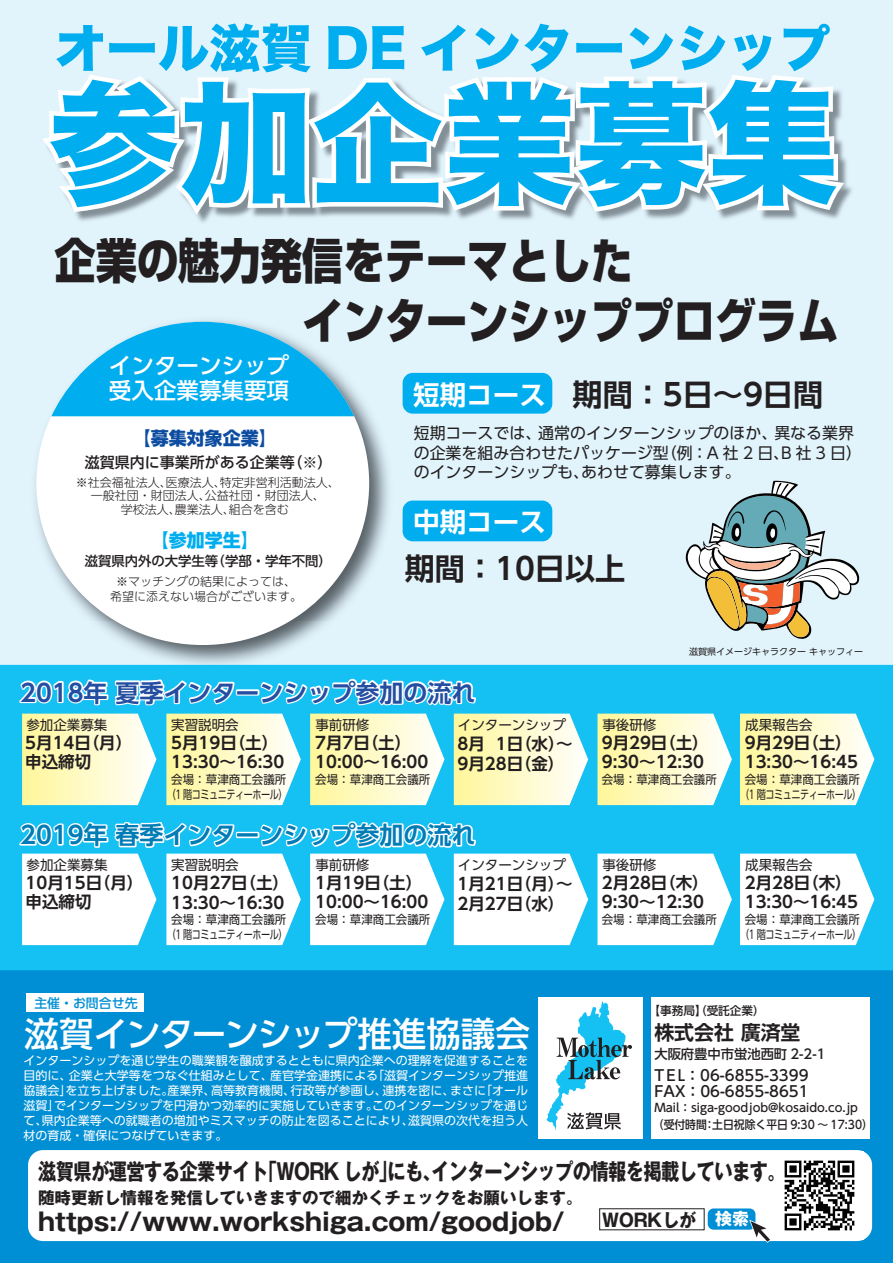
<style>
.page{position:relative;width:893px;height:1263px;background:#fff}
.page>*{position:absolute;margin:0;border:0;box-sizing:border-box;transform-origin:0 0}
.t1{font:131.85px "Hira Kaku Std W8";color:#00aeef}
.t2{font:51.45px "Hira Kaku Std W8";color:#00aeef}
.t3{font:800 48px/60px "Shin Go Pr 6 N";color:#231f20;scale:.86 1}
.t4{font:500 34.5px "UD Shin Go Pro";letter-spacing:-.025em;color:#fff}
.t5{font:700 30.15px "UD Shin Go Pro De";color:#231f20}
.t6{font:700 26.55px "UD Shin Go Pro De";color:#fff}
.t7{font:700 24.75px "Gothic MB101 Pro";color:#231f20}
.t8{font:700 24px "UD Shin Go Pro De";color:#244ea1}
.t9{font:700 24px "UD Shin Go Pro De";color:#007cb6}
.t10{font:700 22.5px "Gothic MB101 Pro";letter-spacing:-.03em;color:#231f20;scale:.81 1}
.t11{font:500 22.5px/25.5px "UD Shin Go Pro";color:#fff}
.t12{font:700 19.95px "UD Shin Go Pro De";color:#231f20}
.t13{font:700 18.15px "Gothic MB101 Pro";color:#231f20;scale:.93 1}
.t14{font:800 18px "UD Shin Go Pro";color:#0d4da1}
.t15{font:800 18px "UD Shin Go Pro";color:#00aeef}
.t16{font:700 16.5px/19.5px "UD Shin Go Pro De";color:#231f20}
.t17{font:700 16.5px "Gothic MB101 Pro";color:#231f20}
.t18{font:15.9px/19.5px "UD Shin Go Pro";color:#231f20}
.t19{font:500 15px/16.6px "UD Shin Go Pro";color:#231f20}
.t20{font:13.5px "UD Shin Go Pro";color:#231f20}
.t21{font:500 13.35px "UD Shin Go Pro";color:#231f20}
.t22{font:500 12.9px "UD Shin Go Pro";color:#008fd5}
.t23{font:12px/15px "UD Shin Go Pro";color:#fff;text-align:justify}
.t24{font:12px/15px "UD Shin Go Pro";letter-spacing:-.05em;color:#231f20;text-align:center;scale:.96 1}
.t25{font:300 12px/13.5px "UD Shin Go Pro";color:#231f20;text-align:center}
.t26{font:12px "UD Shin Go Pro";color:#231f20;scale:.96 1}
.t27{font:500 11.55px/16.6px "UD Shin Go Pro";color:#231f20}
.t28{font:9px "UD Shin Go Pro";color:#231f20}
.s1{font-size:26.55px;color:#fff}
.s2{font-size:16.95px;color:#fff}
</style>
<div class="page">
<div style="left:0;top:0;width:893px;height:762px;background:#e1f4fc"></div>
<div style="left:0;top:970px;width:893px;height:293px;background:#008fd5"></div>
<div style="left:26px;top:993px;width:118px;height:19px;background:#fff"></div>
<div style="left:651px;top:997px;width:218px;height:141px;background:#fff"></div>
<div style="left:28px;top:1150px;width:844px;height:91px;background:#fff;border-radius:15px"></div>
<img style="left:35px;top:320px;width:354px;height:218px">
<div style="left:36px;top:322px;width:333px;height:323px;background:#fff;border-radius:50%"></div>
<div style="left:0;top:665px;width:893px;height:305px;background:#15c0f2"></div>
<svg style="left:740px;top:714px;width:134px;height:91px;background:#eff6ca"></svg>
<svg style="left:597px;top:714px;width:135px;height:91px;background:#edf5ca"></svg>
<div style="left:740px;top:854px;width:134px;height:91px;background:#fff"></div>
<svg style="left:597px;top:854px;width:135px;height:91px;background:#edfafe"></svg>
<svg style="left:51px;top:322px;width:303px;height:94px"></svg>
<div style="left:403px;top:373px;width:149px;height:41px;background:#00aeef;border-radius:10px"></div>
<div style="left:403px;top:501px;width:149px;height:40px;background:#00aeef;border-radius:10px"></div>
<div style="left:538px;top:997px;width:105px;height:141px;background:#fff"></div>
<svg style="left:547px;top:1001px;width:85px;height:129px"></svg>
<svg style="left:42px;top:70px;width:810px;height:153px"></svg>
<div style="left:708px;top:1208px;width:47px;height:21px;background:#008fd5;border-radius:6px"></div>
<div style="left:599px;top:1208px;width:105px;height:22px;border:1px solid #231f20"></div>
<svg style="left:748px;top:1218px;width:24px;height:25px"></svg>
<svg style="left:14px;top:538px;width:574px;height:433px"></svg>
<svg style="left:686px;top:481px;width:173px;height:158px"></svg>
<img style="left:784px;top:1160px;width:71px;height:71px">
<h2 class="t2" style="left:55px;top:19px;width:777px">オール滋賀 DE インターンシップ</h2>
<h1 class="t1" style="left:48px;top:71px;width:793px">参加企業募集</h1>
<h3 class="t3" style="left:54px;top:230px;width:913px">企業の魅力発信をテーマとした<br>　　　　　　インターンシッププログラム</h3>
<h3 class="t11" style="left:109px;top:352px;width:181px">インターンシップ受入企業募集要項</h3>
<h3 class="t14" style="left:133px;top:424px;width:146px">【募集対象企業】</h3>
<p class="t19" style="left:85px;top:454px;width:249px">滋賀県内に事業所がある企業等（※）</p>
<p class="t25" style="left:76px;top:475px;width:266px">※社会福祉法人、医療法人、特定非営利活動法人、一般社団・財団法人、公益社団・財団法人、<br>学校法人、農業法人、組合を含む</p>
<h3 class="t15" style="left:151px;top:525px;width:109px">【参加学生】</h3>
<p class="t21" style="left:85px;top:551px;width:249px">滋賀県内外の大学生等（学部・学年不問）</p>
<p class="t25" style="left:110px;top:573px;width:194px;line-height:15px">※マッチングの結果によっては、希望に添えない場合がございます。</p>
<h3 class="t5" style="left:413px;top:370px;width:411px"><span class="s1">短期コース</span> 期間：5日～9日間</h3>
<h3 class="t18" style="left:414px;top:423px;width:450px">短期コースでは、通常のインターンシップのほか、異なる業界の企業を組み合わせたパッケージ型（例：A 社 2 日、B 社 3 日）のインターンシップも、あわせて募集します。</h3>
<h3 class="t6" style="left:413px;top:500px;width:134px">中期コース</h3>
<h3 class="t5" style="left:405px;top:544px;width:222px">期間：10日以上</h3>
<p class="t28" style="left:689px;top:644px;width:175px">滋賀県イメージキャラクター キャッフィー</p>
<h3 class="t8" style="left:20px;top:673px;width:457px">2018年 夏季インターンシップ参加の流れ</h3>
<p class="t20" style="left:26px;top:714px;width:82px">参加企業募集</p>
<h3 class="t16" style="left:25px;top:732px;width:108px">5月14日（月）申込締切</h3>
<p class="t20" style="left:458px;top:714px;width:109px">インターンシップ</p>
<h3 class="t16" style="left:458px;top:734px;width:117px">8月 1日（水）～<br>9月28日（金）</h3>
<p class="t20" style="left:171px;top:714px;width:69px">実習説明会</p>
<h3 class="t16" style="left:171px;top:732px;width:115px">5月19日（土）<br>13:30～16:30</h3>
<p class="t24" style="left:167px;top:771px;width:127px">会場：草津商工会議所（1 階コミュニティーホール）</p>
<p class="t20" style="left:315px;top:714px;width:69px">事前研修　</p>
<h3 class="t16" style="left:315px;top:732px;width:115px">7月7日（土）<br>10:00～16:00</h3>
<p class="t26" style="left:315px;top:769px;width:121px">会場：草津商工会議所</p>
<h3 class="t9" style="left:20px;top:815px;width:457px">2019年 春季インターンシップ参加の流れ</h3>
<p class="t20" style="left:27px;top:854px;width:82px">参加企業募集</p>
<h3 class="t16" style="left:26px;top:872px;width:119px">10月15日（月）申込締切</h3>
<p class="t20" style="left:458px;top:854px;width:109px">インターンシップ</p>
<h3 class="t16" style="left:458px;top:874px;width:117px">1月21日（月）～<br>2月27日（水）</h3>
<p class="t20" style="left:171px;top:854px;width:69px">実習説明会</p>
<h3 class="t16" style="left:171px;top:872px;width:119px">10月27日（土）<br>13:30～16:30</h3>
<p class="t24" style="left:167px;top:912px;width:127px">会場：草津商工会議所（1 階コミュニティーホール）</p>
<p class="t20" style="left:315px;top:854px;width:69px">事前研修　</p>
<h3 class="t16" style="left:315px;top:872px;width:115px">1月19日（土）<br>10:00～16:00</h3>
<p class="t26" style="left:315px;top:909px;width:121px">会場：草津商工会議所</p>
<p class="t22" style="left:34px;top:992px;width:105px">主催・お問合せ先</p>
<h3 class="t4" style="left:24px;top:1006px;width:507px">滋賀インターンシップ推進協議会</h3>
<p class="t23" style="left:23px;top:1053px;width:506px">インターンシップを通じ学生の職業観を醸成するとともに県内企業への理解を促進することを目的に、企業と大学等をつなぐ仕組みとして、産官学金連携による「滋賀インターンシップ推進協議会」を立ち上げました。産業界、高等教育機関、行政等が参画し、連携を密に、まさに「オール滋賀」でインターンシップを円滑かつ効率的に実施していきます。このインターンシップを通じて、県内企業等への就職者の増加やミスマッチの防止を図ることにより、滋賀県の次代を担う人材の育成・確保につなげていきます。</p>
<p class="t20" style="left:602px;top:714px;width:55px">事後研修</p>
<p class="t20" style="left:745px;top:714px;width:69px">成果報告会</p>
<h3 class="t16" style="left:602px;top:732px;width:108px">9月29日（土）<br>9:30～12:30</h3>
<p class="t26" style="left:602px;top:769px;width:121px">会場：草津商工会議所</p>
<h3 class="t16" style="left:745px;top:732px;width:115px">9月29日（土）<br>13:30～16:45</h3>
<p class="t24" style="left:740px;top:771px;width:127px">会場：草津商工会議所（1 階コミュニティーホール）</p>
<p class="t20" style="left:602px;top:854px;width:55px">事後研修</p>
<p class="t20" style="left:745px;top:854px;width:69px">成果報告会</p>
<h3 class="t16" style="left:602px;top:872px;width:108px">2月28日（木）<br>9:30～12:30</h3>
<p class="t26" style="left:602px;top:909px;width:121px">会場：草津商工会議所</p>
<h3 class="t16" style="left:745px;top:872px;width:115px">2月28日（木）<br>13:30～16:45</h3>
<p class="t24" style="left:740px;top:911px;width:127px">会場：草津商工会議所（1 階コミュニティーホール）</p>
<p class="t27" style="left:649px;top:1001px;width:118px">【事務局】（受託企業）</p>
<h3 class="t12" style="left:654px;top:1016px;width:148px">株式会社 廣済堂</h3>
<p class="t21" style="left:654px;top:1043px;width:173px">大阪府豊中市蛍池西町 2-2-1</p>
<p class="t19" style="left:654px;top:1066px;width:156px">TEL：06-6855-3399<br>FAX：06-6855-8651</p>
<p class="t27" style="left:653px;top:1099px;width:222px">Mail：siga-goodjob@kosaido.co.jp<br>（受付時間：土日祝除く平日 9:30 ～ 17:30）</p>
<h3 class="t10" style="left:38px;top:1153px;width:924px">滋賀県が運営する企業サイト「WORK しが」にも、インターンシップの情報を掲載しています。</h3>
<h3 class="t17" style="left:38px;top:1184px;width:546px">随時更新し情報を発信していきますので細かくチェックをお願いします。</h3>
<h3 class="t7" style="left:38px;top:1201px;width:528px">https://www.workshiga.com/goodjob/</h3>
<h3 class="t13" style="left:602px;top:1204px;width:159px">WORKしが <span class="s2">検索</span></h3>
</div>
